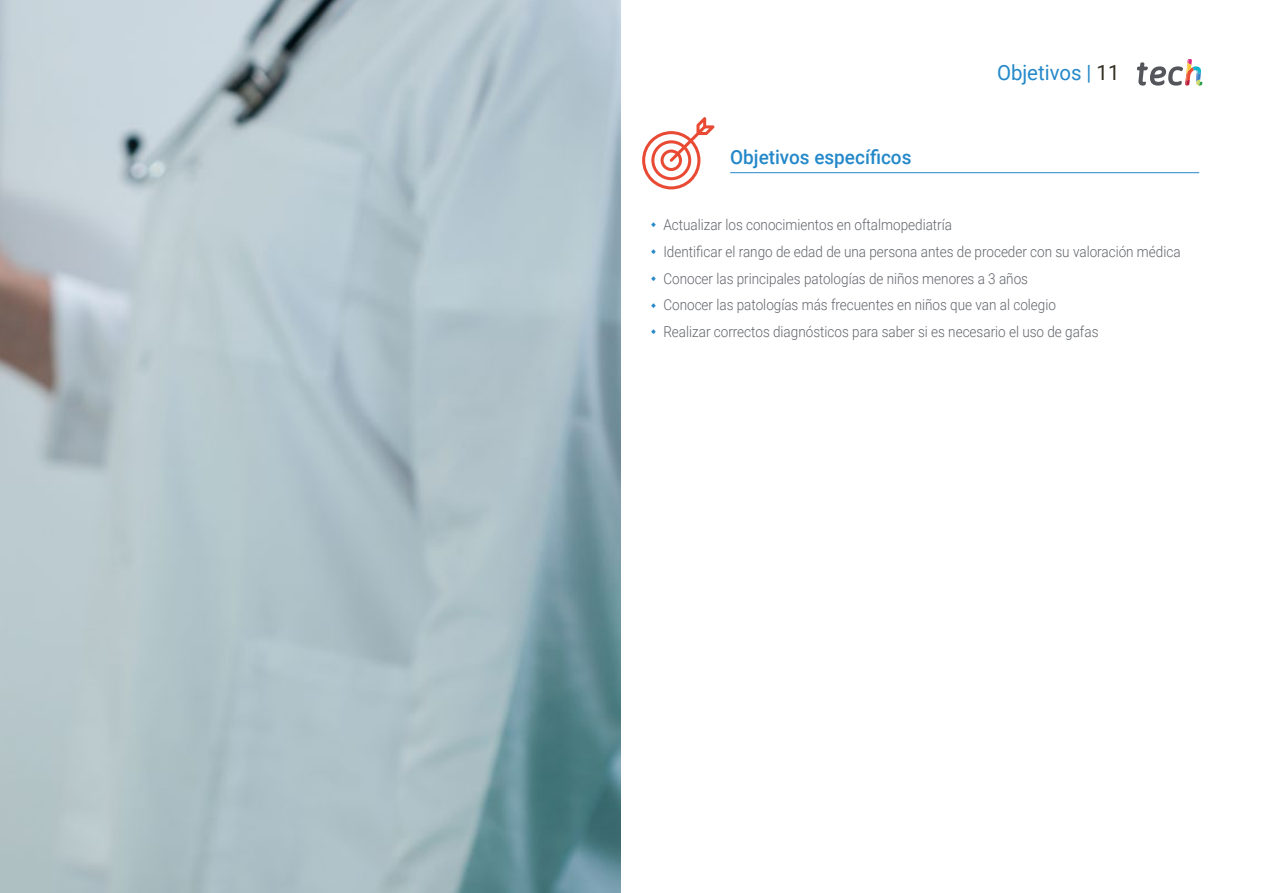
<style>
.page{position:relative;width:1263px;height:893px;background:#fff}
.page>*{position:absolute;margin:0;border:0;box-sizing:border-box;transform-origin:0 0}
.t1{font:21px "Roboto";color:#2488c9}
.t2{font:500 19.5px "Roboto";color:#2488c9}
.t3{font:300 15px/26.7px "Roboto";color:#61646a;scale:.9 1}
.s1{color:#312e20}
</style>
<div class="page">
<hr style="left:730px;top:172px;width:469px;height:1px;background:#2488c9">
<svg style="left:642px;top:117px;width:72px;height:72px"></svg>
<img style="left:0;top:0;width:621px;height:893px">
<svg style="left:1137px;top:59px;width:65px;height:27px"></svg>
<h2 class="t2" style="left:730px;top:144px;width:183px">Objetivos específicos</h2>
<h1 class="t1" style="left:997px;top:57px;width:124px">Objetivos | <span class="s1">11</span></h1>
<p class="t3" style="left:663px;top:211px;width:576px">Actualizar los conocimientos en oftalmopediatría<br>Identificar el rango de edad de una persona antes de proceder con su valoración médica Conocer las principales patologías de niños menores a 3 años<br>Conocer las patologías más frecuentes en niños que van al colegio<br>Realizar correctos diagnósticos para saber si es necesario el uso de gafas</p>
</div>
